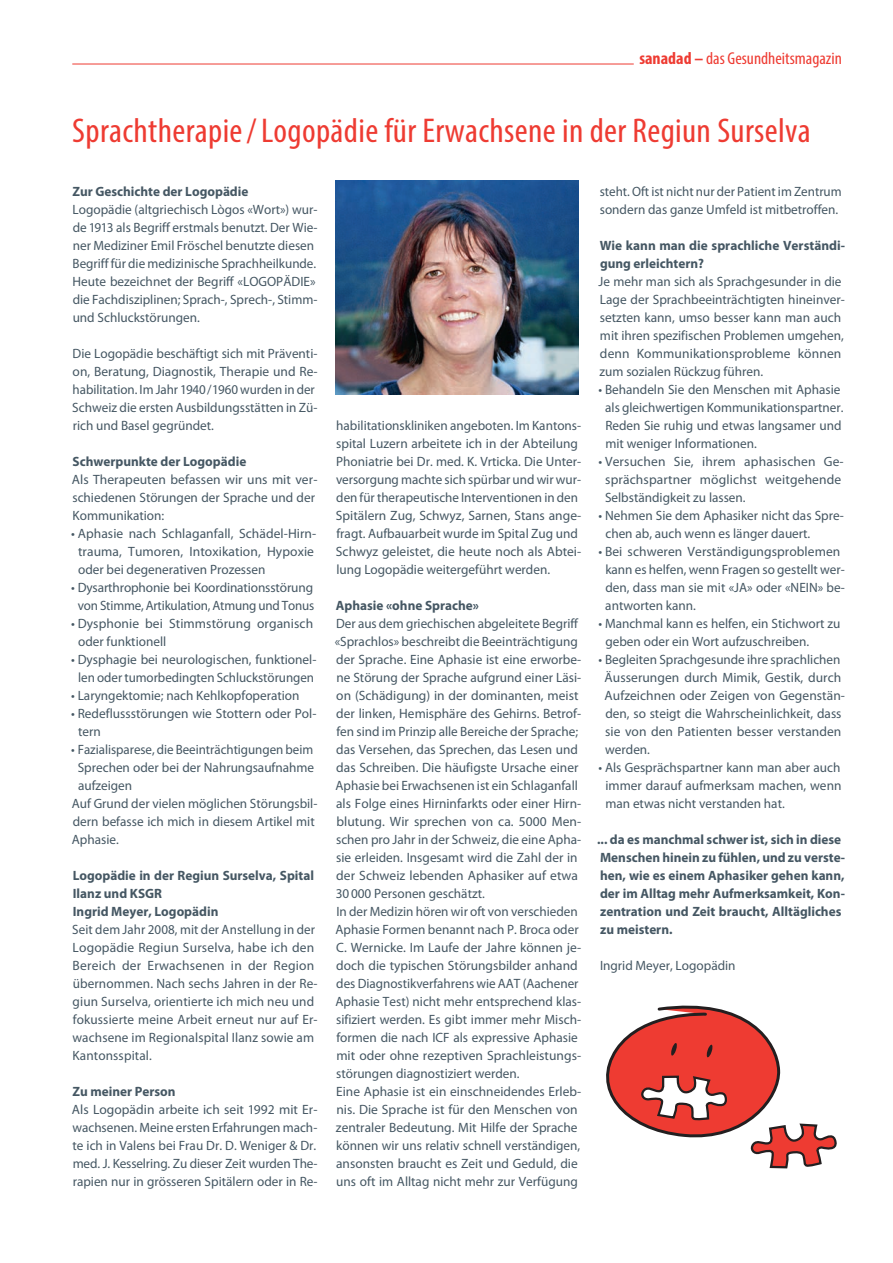
<style>
.page{position:relative;width:893px;height:1263px;background:#fff}
.page>*{position:absolute;margin:0;border:0;box-sizing:border-box;transform-origin:0 0}
.t1{font:condensed 34.5px "Myriad Pro";letter-spacing:.01em;color:#ee3b32}
.t2{font:condensed 17.25px "Myriad Pro";color:#ee3b32}
.t3{font:13.5px/18px "Myriad Pro";color:#455763}
.t4{font:700 13.5px/18px "Myriad Pro";color:#455763}
.t5{font:13.5px/18px "Myriad Pro";color:#455763;scale:.96 1}
.s1{font-weight:700}
</style>
<div class="page">
<hr style="left:72px;top:64px;width:562px;height:1px;background:#ee3b32">
<svg style="left:606px;top:1005px;width:231px;height:164px"></svg>
<img style="left:336px;top:181px;width:242px;height:213px">
<p class="t2" style="left:639px;top:48px;width:204px"><span class="s1">sanadad –</span> das Gesundheitsmagazin</p>
<h1 class="t1" style="left:72px;top:110px;width:740px">Sprachtherapie/ Logopädie für Erwachsene in der Regiun Surselva</h1>
<p class="t4" style="left:72px;top:182px;width:178px">Zur Geschichte der Logopädie</p>
<p class="t3" style="left:73px;top:201px;width:246px">Logopädie (altgriechisch Lògos «Wort») wur&shy;de 1913 als Begriff erstmals benutzt. Der Wie&shy;ner Mediziner Emil Fröschel benutzte diesen Begriff für die medizinische Sprachheilkunde.<br>Heute bezeichnet der Begriff «LOGOPÄDIE» die Fachdisziplinen; Sprach-, Sprech-, Stimm&shy;und Schluckstörungen.</p>
<p class="t3" style="left:72px;top:345px;width:247px">Die Logopädie beschäftigt sich mit Präventi&shy;on, Beratung, Diagnostik, Therapie und Re&shy;habilitation. Im Jahr 1940/1960 wurden in der Schweiz die ersten Ausbildungsstätten in Zü&shy;rich und Basel gegründet.</p>
<p class="t4" style="left:73px;top:452px;width:175px">Schwerpunkte der Logopädie</p>
<p class="t3" style="left:72px;top:471px;width:247px">Als Therapeuten befassen wir uns mit ver&shy;schiedenen Störungen der Sprache und der<br>Kommunikation:</p>
<p class="t3" style="left:78px;top:525px;width:240px;text-indent:-7px">• Aphasie nach Schlaganfall, Schädel-Hirn&shy;trauma, Tumoren, Intoxikation, Hypoxie oder bei degenerativen Prozessen</p>
<p class="t3" style="left:71px;top:579px;width:245px;text-align:center">• Dysarthrophonie bei Koordinationsstörung von Stimme, Artikulation, Atmung und Tonus</p>
<p class="t3" style="left:78px;top:615px;width:237px;text-indent:-7px">• Dysphonie bei Stimmstörung organisch oder funktionell</p>
<p class="t3" style="left:71px;top:651px;width:247px;text-align:center">• Dysphagie bei neurologischen, funktionel&shy;len oder tumorbedingten Schluckstörungen</p>
<p class="t3" style="left:71px;top:687px;width:230px">• Laryngektomie; nach Kehlkopfoperation</p>
<p class="t3" style="left:78px;top:705px;width:240px;text-indent:-7px">• Redeflussstörungen wie Stottern oder Pol&shy;tern</p>
<p class="t5" style="left:71px;top:741px;width:254px">• Fazialisparese, die Beeinträchtigungen beim</p>
<p class="t3" style="left:78px;top:759px;width:238px">Sprechen oder bei der Nahrungsaufnahme</p>
<p class="t3" style="left:78px;top:777px;width:56px">aufzeigen</p>
<p class="t3" style="left:72px;top:795px;width:247px">Auf Grund der vielen möglichen Störungsbil-</p>
<p class="t3" style="left:73px;top:813px;width:244px">dern befasse ich mich in diesem Artikel mit</p>
<p class="t3" style="left:72px;top:831px;width:49px">Aphasie.</p>
<p class="t4" style="left:73px;top:866px;width:243px">Logopädie in der Regiun Surselva, Spital<br>Ilanz und KSGR<br>Ingrid Meyer, Logopädin</p>
<p class="t5" style="left:72px;top:921px;width:257px">Seit dem Jahr 2008, mit der Anstellung in der Logopädie Regiun Surselva, habe ich den Bereich der Erwachsenen in der Region übernommen. Nach sechs Jahren in der Re&shy;giun Surselva, orientierte ich mich neu und fokussierte meine Arbeit erneut nur auf Er&shy;wachsene im Regionalspital Ilanz sowie am Kantonsspital.</p>
<p class="t4" style="left:72px;top:1082px;width:105px">Zu meiner Person</p>
<p class="t3" style="left:72px;top:1101px;width:247px;text-align:justify">Als Logopädin arbeite ich seit 1992 mit Er&shy;wachsenen. Meine ersten Erfahrungen mach&shy;te ich in Valens bei Frau Dr. D. Weniger &amp; Dr. med. J. Kesselring. Zu dieser Zeit wurden The&shy;rapien nur in grösseren Spitälern oder in Re-</p>
<p class="t3" style="left:600px;top:183px;width:243px">steht. Oft ist nicht nur der Patient im Zentrum sondern das ganze Umfeld ist mitbetroffen.</p>
<p class="t4" style="left:600px;top:236px;width:247px">Wie kann man die sprachliche Verständi&shy;gung erleichtern?</p>
<p class="t3" style="left:598px;top:273px;width:248px">Je mehr man sich als Sprachgesunder in die Lage der Sprachbeeinträchtigten hineinver&shy;setzten kann, umso besser kann man auch mit ihren spezifischen Problemen umgehen, denn Kommunikationsprobleme können zum sozialen Rückzug führen.</p>
<p class="t3" style="left:605px;top:381px;width:240px;text-indent:-7px">• Behandeln Sie den Menschen mit Aphasie als gleichwertigen Kommunikationspartner.<br>Reden Sie ruhig und etwas langsamer und mit weniger Informationen.</p>
<p class="t3" style="left:605px;top:453px;width:240px;text-indent:-7px">• Versuchen Sie, ihrem aphasischen Ge&shy;sprächspartner möglichst weitgehende<br>Selbständigkeit zu lassen.</p>
<p class="t3" style="left:605px;top:507px;width:240px;text-indent:-7px">• Nehmen Sie dem Aphasiker nicht das Spre&shy;chen ab, auch wenn es länger dauert.</p>
<p class="t3" style="left:605px;top:543px;width:241px;text-indent:-7px">• Bei schweren Verständigungsproblemen kann es helfen, wenn Fragen so gestellt wer&shy;den, dass man sie mit «JA» oder «NEIN» be&shy;antworten kann.</p>
<p class="t3" style="left:605px;top:615px;width:236px;text-indent:-7px">• Manchmal kann es helfen, ein Stichwort zu geben oder ein Wort aufzuschreiben.</p>
<p class="t3" style="left:605px;top:651px;width:242px;text-indent:-6px">• Begleiten Sprachgesunde ihre sprachlichen Äusserungen durch Mimik, Gestik, durch Aufzeichnen oder Zeigen von Gegenstän&shy;den, so steigt die Wahrscheinlichkeit, dass sie von den Patienten besser verstanden werden.</p>
<p class="t3" style="left:605px;top:759px;width:238px;text-align:justify;text-indent:-7px">• Als Gesprächspartner kann man aber auch immer darauf aufmerksam machen, wenn man etwas nicht verstanden hat.</p>
<p class="t4" style="left:597px;top:830px;width:249px">... da es manchmal schwer ist, sich in diese Menschen hinein zu fühlen, und zu verste&shy;hen, wie es einem Aphasiker gehen kann, der im Alltag mehr Aufmerksamkeit, Kon&shy;zentration und Zeit braucht, Alltägliches zu meistern.</p>
<p class="t3" style="left:600px;top:957px;width:137px">Ingrid Meyer, Logopädin</p>
<p class="t3" style="left:336px;top:417px;width:247px">habilitationskliniken angeboten. Im Kantons&shy;spital Luzern arbeitete ich in der Abteilung Phoniatrie bei Dr. med. K. Vrticka. Die Unter&shy;versorgung machte sich spürbar und wir wur&shy;den für therapeutische Interventionen in den Spitälern Zug, Schwyz, Sarnen, Stans ange&shy;fragt. Aufbauarbeit wurde im Spital Zug und Schwyz geleistet, die heute noch als Abtei&shy;lung Logopädie weitergeführt werden.</p>
<p class="t4" style="left:336px;top:596px;width:145px">Aphasie «ohne Sprache»</p>
<p class="t3" style="left:335px;top:615px;width:248px">Der aus dem griechischen abgeleitete Begriff «Sprachlos» beschreibt die Beeinträchtigung der Sprache. Eine Aphasie ist eine erworbe&shy;ne Störung der Sprache aufgrund einer Läsi&shy;on (Schädigung) in der dominanten, meist der linken, Hemisphäre des Gehirns. Betrof&shy;fen sind im Prinzip alle Bereiche der Sprache; das Versehen, das Sprechen, das Lesen und das Schreiben. Die häufigste Ursache einer Aphasie bei Erwachsenen ist ein Schlaganfall als Folge eines Hirninfarkts oder einer Hirn&shy;blutung. Wir sprechen von ca. 5000 Men&shy;schen pro Jahr in der Schweiz, die eine Apha&shy;sie erleiden. Insgesamt wird die Zahl der in der Schweiz lebenden Aphasiker auf etwa 30000 Personen geschätzt.<br>In der Medizin hören wir oft von verschieden Aphasie Formen benannt nach P. Broca oder C. Wernicke. Im Laufe der Jahre können je&shy;doch die typischen Störungsbilder anhand des Diagnostikverfahrens wie AAT (Aachener Aphasie Test) nicht mehr entsprechend klas&shy;sifiziert werden. Es gibt immer mehr Misch&shy;formen die nach ICF als expressive Aphasie mit oder ohne rezeptiven Sprachleistungs&shy;störungen diagnostiziert werden.<br>Eine Aphasie ist ein einschneidendes Erleb&shy;nis. Die Sprache ist für den Menschen von zentraler Bedeutung. Mit Hilfe der Sprache können wir uns relativ schnell verständigen, ansonsten braucht es Zeit und Geduld, die uns oft im Alltag nicht mehr zur Verfügung</p>
</div>
